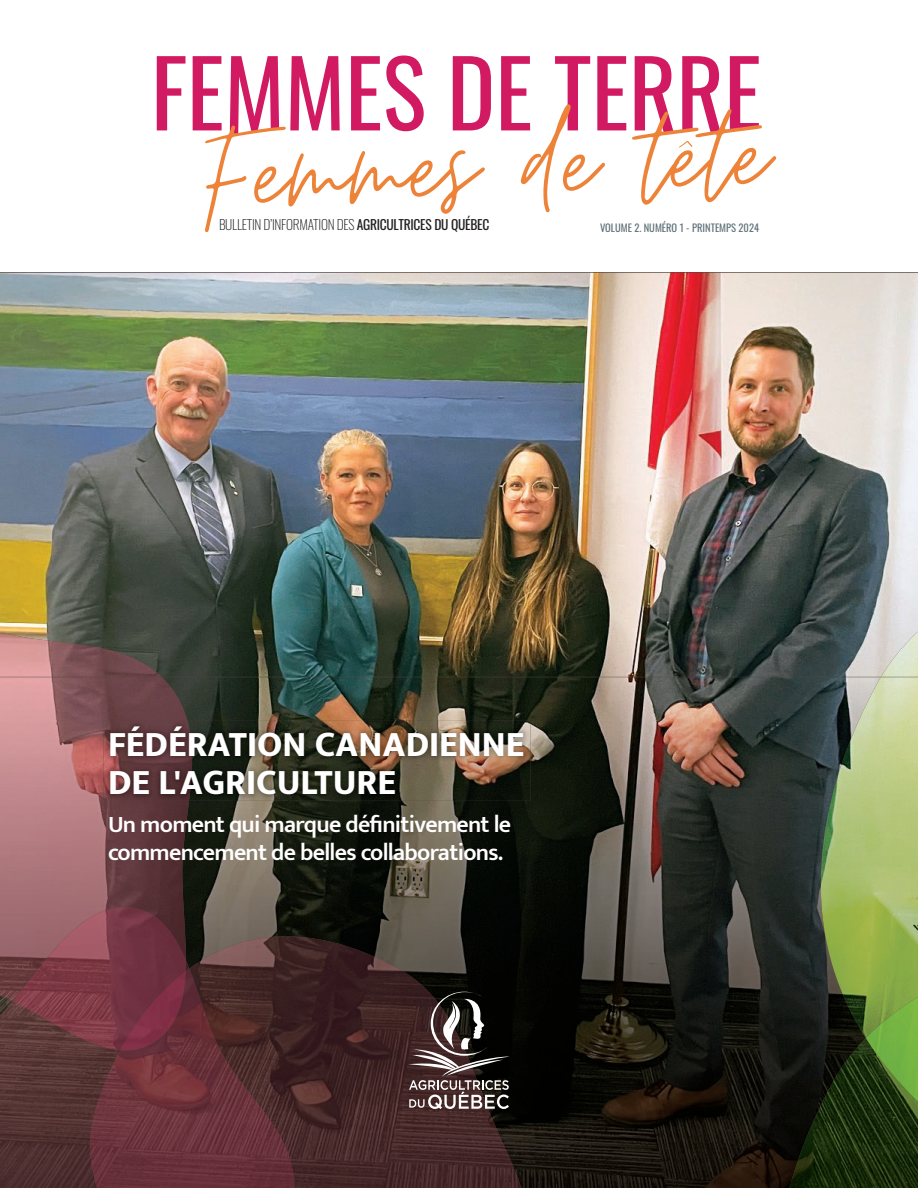
<style>
.page{position:relative;width:918px;height:1188px;background:#fff}
.page>*{position:absolute;margin:0;border:0;box-sizing:border-box;transform-origin:0 0}
.t1{font:800 35.7px/38.1px "Mukta Mahee";color:#fff}
.t2{font:600 24px/27.6px "Mukta Mahee";letter-spacing:-.03em;color:#fff}
.t3{font:200 13.5px "Oswald";letter-spacing:-.02em;color:#231f20}
.t4{font:10.5px "Oswald";color:#607178}
.s1{font-weight:400}
</style>
<div class="page">
<img style="left:0;top:273px;width:918px;height:403px">
<img style="left:189px;top:678px;width:607px;height:510px">
<img style="left:162px;top:676px;width:719px;height:2px">
<img style="left:789px;top:1038px;width:129px;height:150px">
<img style="left:881px;top:632px;width:37px;height:46px">
<img style="left:796px;top:678px;width:122px;height:360px">
<img style="left:866px;top:997px;width:52px;height:105px">
<img style="left:189px;top:936px;width:332px;height:252px">
<img style="left:0;top:1001px;width:87px;height:187px">
<img style="left:87px;top:969px;width:207px;height:219px">
<img style="left:0;top:633px;width:162px;height:45px">
<img style="left:0;top:678px;width:189px;height:323px">
<img style="left:13px;top:907px;width:173px;height:143px">
<img style="left:120px;top:971px;width:66px;height:79px">
<img style="left:194px;top:720px;width:336px;height:81px">
<img style="left:103px;top:720px;width:91px;height:81px">
<svg style="left:157px;top:56px;width:28px;height:74px"></svg>
<svg style="left:193px;top:56px;width:298px;height:176px"></svg>
<svg style="left:501px;top:56px;width:125px;height:156px"></svg>
<svg style="left:632px;top:56px;width:144px;height:149px"></svg>
<svg style="left:408px;top:992px;width:102px;height:117px;background:#4e4241"></svg>
<p class="t3" style="left:219px;top:213px;width:272px">BULLETIN D’INFORMATION DES <span class="s1">AGRICULTRICES DU QUÉBEC</span></p>
<p class="t4" style="left:600px;top:219px;width:161px">VOLUME 2. NUMÉRO 1 - PRINTEMPS 2024</p>
<h1 class="t1" style="left:108px;top:724px;width:418px">FÉDÉRATION CANADIENNE<br>DE L'AGRICULTURE</h1>
<p class="t2" style="left:108px;top:810px;width:405px">Un moment qui marque définitivement le commencement de belles collaborations.</p>
</div>
